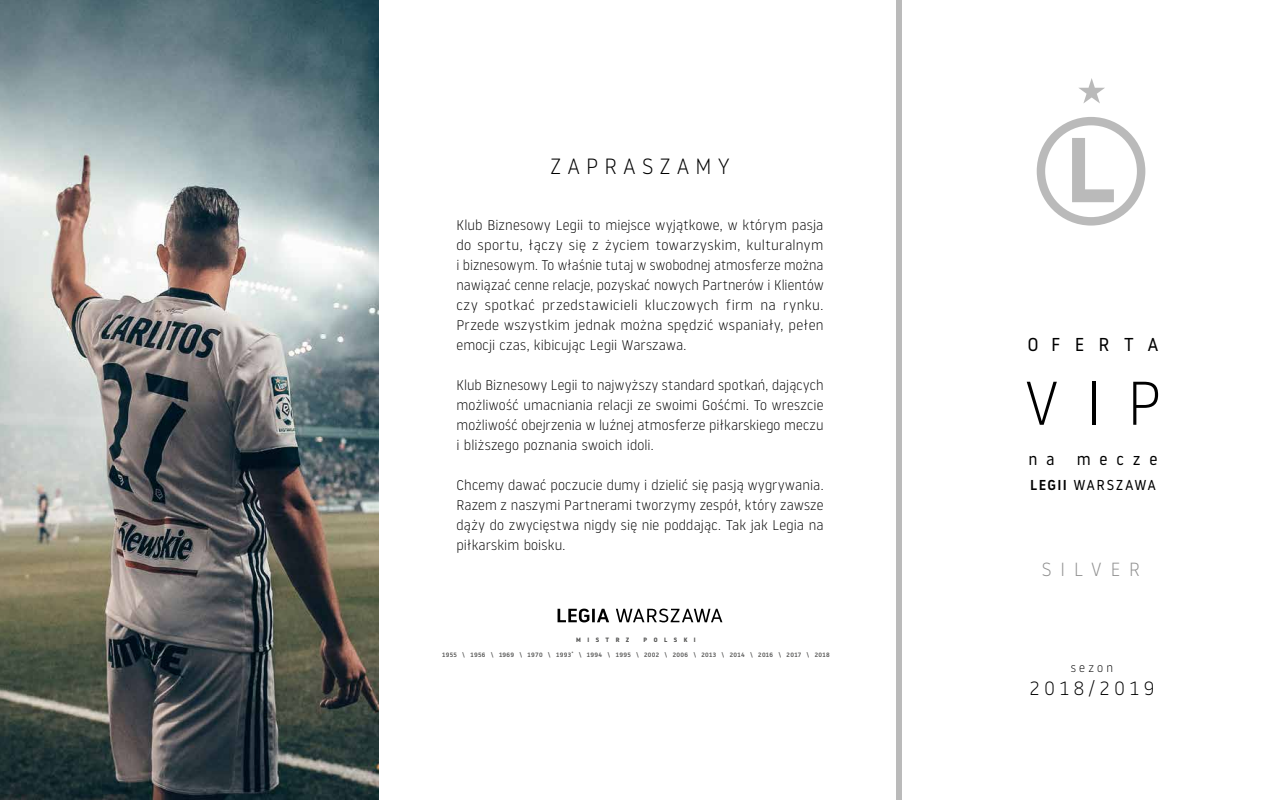
<style>
.page{position:relative;width:1280px;height:800px;background:#fff}
.page>*{position:absolute;margin:0;border:0;box-sizing:border-box;transform-origin:0 0}
.t1{font:300 61.5px "Noway";color:#000}
.t2{font:300 22px "Noway";letter-spacing:.28em;color:#000}
.t3{font:300 19.2px "Noway";letter-spacing:.26em;color:#000}
.t4{font:300 19px "Noway";letter-spacing:.47em;color:#909090}
.t5{font:18.7px "Noway";letter-spacing:.755em;color:#000}
.t6{font:16.4px "Noway";letter-spacing:.54em;color:#000}
.t7{font:14.4px "Noway";letter-spacing:.1em;color:#000}
.t8{font:300 14px/20px "Noway";letter-spacing:.015em;color:#000;text-align:justify}
.t9{font:300 12.2px "Noway";letter-spacing:.26em;color:#000}
.t10{font:500 6.3px "Noway";letter-spacing:.06em;color:#575756}
.t11{font:700 6.3px "Noway";letter-spacing:1.025em;color:#575756}
.s1{font-weight:500}
</style>
<div class="page">
<div style="left:896px;top:0;width:6px;height:800px;background:#bababa"></div>
<svg style="left:558px;top:609px;width:164px;height:13px"></svg>
<img style="left:0;top:0;width:379px;height:800px">
<svg style="left:1037px;top:117px;width:108px;height:109px"></svg>
<svg style="left:1079px;top:78px;width:26px;height:25px"></svg>
<h2 class="t2" style="left:550px;top:151px;width:181px">ZAPRASZAMY</h2>
<p class="t8" style="left:456px;top:214px;width:369px">Klub Biznesowy Legii to miejsce wyjątkowe, w którym pasja do sportu, łączy się z życiem towarzyskim, kulturalnym i biznesowym. To właśnie tutaj w swobodnej atmosferze można nawiązać cenne relacje, pozyskać nowych Partnerów i Klientów czy spotkać przedstawicieli kluczowych firm na rynku.<br>Przede wszystkim jednak można spędzić wspaniały, pełen emocji czas, kibicując Legii Warszawa.</p>
<p class="t8" style="left:456px;top:374px;width:369px">Klub Biznesowy Legii to najwyższy standard spotkań, dających możliwość umacniania relacji ze swoimi Gośćmi. To wreszcie możliwość obejrzenia w luźnej atmosferze piłkarskiego meczu i bliższego poznania swoich idoli.</p>
<p class="t8" style="left:456px;top:474px;width:369px">Chcemy dawać poczucie dumy i dzielić się pasją wygrywania.<br>Razem z naszymi Partnerami tworzymy zespół, który zawsze dąży do zwycięstwa nigdy się nie poddając. Tak jak Legia na piłkarskim boisku.</p>
<p class="t11" style="left:576px;top:636px;width:55px">MISTRZ</p>
<p class="t11" style="left:644px;top:636px;width:54px">POLSKI</p>
<p class="t10" style="left:442px;top:650px;width:389px">1955 \ 1956 \ 1969 \ 1970 \ 1993<sup>*</sup> \ 1994 \ 1995 \ 2002 \ 2006 \ 2013 \ 2014 \ 2016 \ 2017 \ 2018</p>
<h3 class="t5" style="left:1028px;top:332px;width:132px">OFERTA</h3>
<h1 class="t1" style="left:1025px;top:362px;width:138px">VIP</h1>
<p class="t6" style="left:1028px;top:448px;width:28px">n a</p>
<p class="t6" style="left:1077px;top:448px;width:82px">mecze</p>
<p class="t7" style="left:1030px;top:475px;width:127px"><span class="s1">LEGII</span> WARSZAWA</p>
<h3 class="t4" style="left:1042px;top:557px;width:100px">SILVER</h3>
<p class="t9" style="left:1071px;top:660px;width:44px">sezon</p>
<h3 class="t3" style="left:1030px;top:676px;width:126px">2018/2019</h3>
</div>
